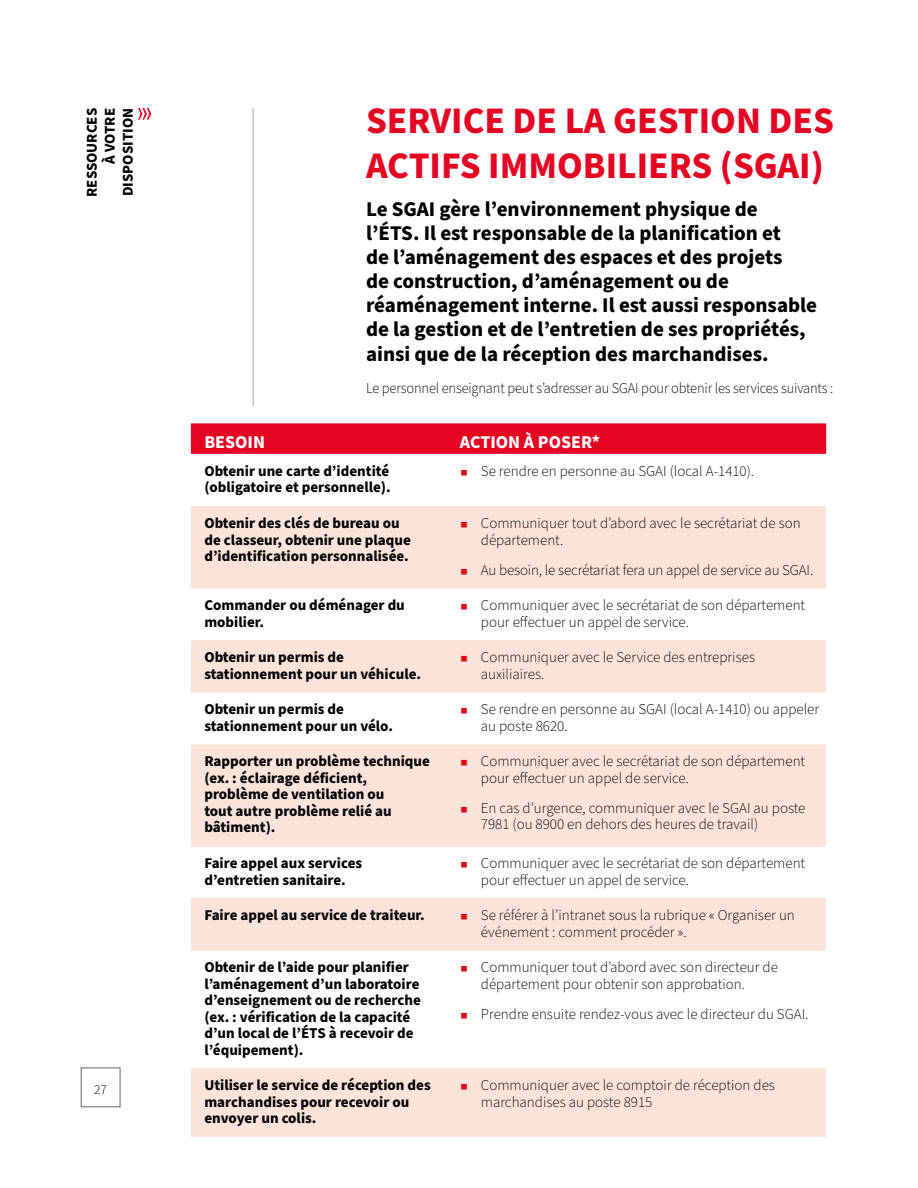
<style>
.page{position:relative;width:918px;height:1188px;background:#fff}
.page>*{position:absolute;margin:0;border:0;box-sizing:border-box;transform-origin:0 0}
.TexteRegulier{font:700 37.5px/45px "Source Sans Pro";color:#e40523}
.t1{font:700 21px/24.2px "Source Sans Pro";color:#000}
.t2{font:700 18px "Source Sans Pro";color:#fff}
.TexteRegulier-2{font:300 15px/16.5px "Source Sans Pro";color:#000}
.TexteRegulier-3{font:700 15px/16.5px "Source Sans Pro";color:#000}
.TexteRegulier-4{font:300 15px "Source Sans Pro";color:#000;scale:.96 1}
.t3{font:300 13.5px "Source Sans Pro";color:#000}
.s1{font-weight:400;font-size:24px;color:#e40523}
</style>
<div class="page">
<div style="left:81px;top:1068px;width:39px;height:39px;border:1px solid #646363"></div>
<svg style="left:138px;top:108px;width:13px;height:12px"></svg>
<div style="left:191px;top:423px;width:635px;height:31px;background:#e40523"></div>
<svg style="left:191px;top:506px;width:635px;height:631px;fill:#fce3da"></svg>
<hr style="left:191px;top:588px;width:246px;height:1px;background:#fce3da">
<hr style="left:437px;top:588px;width:389px;height:1px;background:#fce3da">
<hr style="left:191px;top:845px;width:246px;height:2px;background:#fce3da">
<hr style="left:437px;top:845px;width:389px;height:2px;background:#fce3da">
<hr style="left:191px;top:898px;width:246px;height:1px;background:#fce3da">
<hr style="left:437px;top:898px;width:389px;height:1px;background:#fce3da">
<hr style="left:191px;top:950px;width:246px;height:1px;background:#fce3da">
<hr style="left:437px;top:950px;width:389px;height:1px;background:#fce3da">
<hr style="left:253px;top:108px;width:1px;height:298px;background:#a8a8a7">
<p class="TexteRegulier-3" style="left:83px;top:197px;width:90px;line-height:18px;text-align:right;rotate:-90deg">RESSOURCES<br>À VOTRE<br>DISPOSITION</p>
<p class="t3" style="left:94px;top:1081px;width:14px">27</p>
<p class="TexteRegulier" style="left:366px;top:99px;width:469px">SERVICE DE LA GESTION DES<br>ACTIFS IMMOBILIERS (SGAI)</p>
<h4 class="t1" style="left:366px;top:197px;width:453px">Le SGAI gère l’environnement physique de<br>l’ÉTS. Il est responsable de la planification et<br>de l’aménagement des espaces et des projets<br>de construction, d’aménagement ou de réaménagement interne. Il est aussi responsable de la gestion et de l’entretien de ses propriétés, ainsi que de la réception des marchandises.</h4>
<p class="TexteRegulier-4" style="left:366px;top:378px;width:488px">Le personnel enseignant peut s’adresser au SGAI pour obtenir les services suivants :</p>
<h5 class="t2" style="left:204px;top:430px;width:62px">BESOIN</h5>
<h5 class="t2" style="left:460px;top:430px;width:142px">ACTION À POSER*</h5>
<p class="TexteRegulier-3" style="left:204px;top:463px;width:188px">Obtenir une carte d’identité (obligatoire et personnelle).</p>
<p class="TexteRegulier-2" style="left:461px;top:463px;width:295px"><span class="s1">▪</span> Se rendre en personne au SGAI (local A-1410).</p>
<p class="TexteRegulier-3" style="left:204px;top:515px;width:208px">Obtenir des clés de bureau ou de classeur, obtenir une plaque d’identification personnalisée.</p>
<p class="TexteRegulier-2" style="left:481px;top:515px;width:321px;text-indent:-20px"><span class="s1">▪</span> Communiquer tout d’abord avec le secrétariat de son département.</p>
<p class="TexteRegulier-2" style="left:461px;top:562px;width:354px"><span class="s1">▪</span> Au besoin, le secrétariat fera un appel de service au SGAI.</p>
<p class="TexteRegulier-3" style="left:204px;top:597px;width:202px">Commander ou déménager du mobilier.</p>
<p class="TexteRegulier-2" style="left:481px;top:597px;width:326px;text-indent:-20px"><span class="s1">▪</span> Communiquer avec le secrétariat de son département pour effectuer un appel de service.</p>
<p class="TexteRegulier-3" style="left:204px;top:649px;width:218px">Obtenir un permis de stationnement pour un véhicule.</p>
<p class="TexteRegulier-2" style="left:481px;top:650px;width:276px;text-indent:-20px"><span class="s1">▪</span> Communiquer avec le Service des entreprises auxiliaires.</p>
<p class="TexteRegulier-3" style="left:204px;top:702px;width:190px">Obtenir un permis de stationnement pour un vélo.</p>
<p class="TexteRegulier-2" style="left:481px;top:702px;width:340px;text-indent:-20px"><span class="s1">▪</span> Se rendre en personne au SGAI (local A-1410) ou appeler au poste 8620.</p>
<p class="TexteRegulier-3" style="left:204px;top:754px;width:227px">Rapporter un problème technique (ex. : éclairage déficient, problème de ventilation ou<br>tout autre problème relié au bâtiment).</p>
<p class="TexteRegulier-2" style="left:481px;top:754px;width:326px;text-indent:-20px"><span class="s1">▪</span> Communiquer avec le secrétariat de son département pour effectuer un appel de service.</p>
<p class="TexteRegulier-2" style="left:481px;top:800px;width:326px;text-indent:-20px"><span class="s1">▪</span> En cas d’urgence, communiquer avec le SGAI au poste<br>7981 (ou 8900 en dehors des heures de travail)</p>
<p class="TexteRegulier-3" style="left:204px;top:855px;width:159px">Faire appel aux services d’entretien sanitaire.</p>
<p class="TexteRegulier-2" style="left:481px;top:855px;width:326px;text-indent:-20px"><span class="s1">▪</span> Communiquer avec le secrétariat de son département pour effectuer un appel de service.</p>
<p class="TexteRegulier-3" style="left:204px;top:907px;width:222px">Faire appel au service de traiteur.</p>
<p class="TexteRegulier-2" style="left:481px;top:907px;width:315px;text-indent:-20px"><span class="s1">▪</span> Se référer à l’intranet sous la rubrique « Organiser un événement : comment procéder ».</p>
<p class="TexteRegulier-3" style="left:204px;top:959px;width:218px">Obtenir de l’aide pour planifier l’aménagement d’un laboratoire d’enseignement ou de recherche (ex. : vérification de la capacité d’un local de l’ÉTS à recevoir de l’équipement).</p>
<p class="TexteRegulier-2" style="left:481px;top:960px;width:299px;text-indent:-20px"><span class="s1">▪</span> Communiquer tout d’abord avec son directeur de département pour obtenir son approbation.</p>
<p class="TexteRegulier-2" style="left:461px;top:1006px;width:349px"><span class="s1">▪</span> Prendre ensuite rendez-vous avec le directeur du SGAI.</p>
<p class="TexteRegulier-3" style="left:204px;top:1078px;width:228px">Utiliser le service de réception des marchandises pour recevoir ou envoyer un colis.</p>
<p class="TexteRegulier-2" style="left:481px;top:1078px;width:296px;text-indent:-20px"><span class="s1">▪</span> Communiquer avec le comptoir de réception des marchandises au poste 8915</p>
</div>
